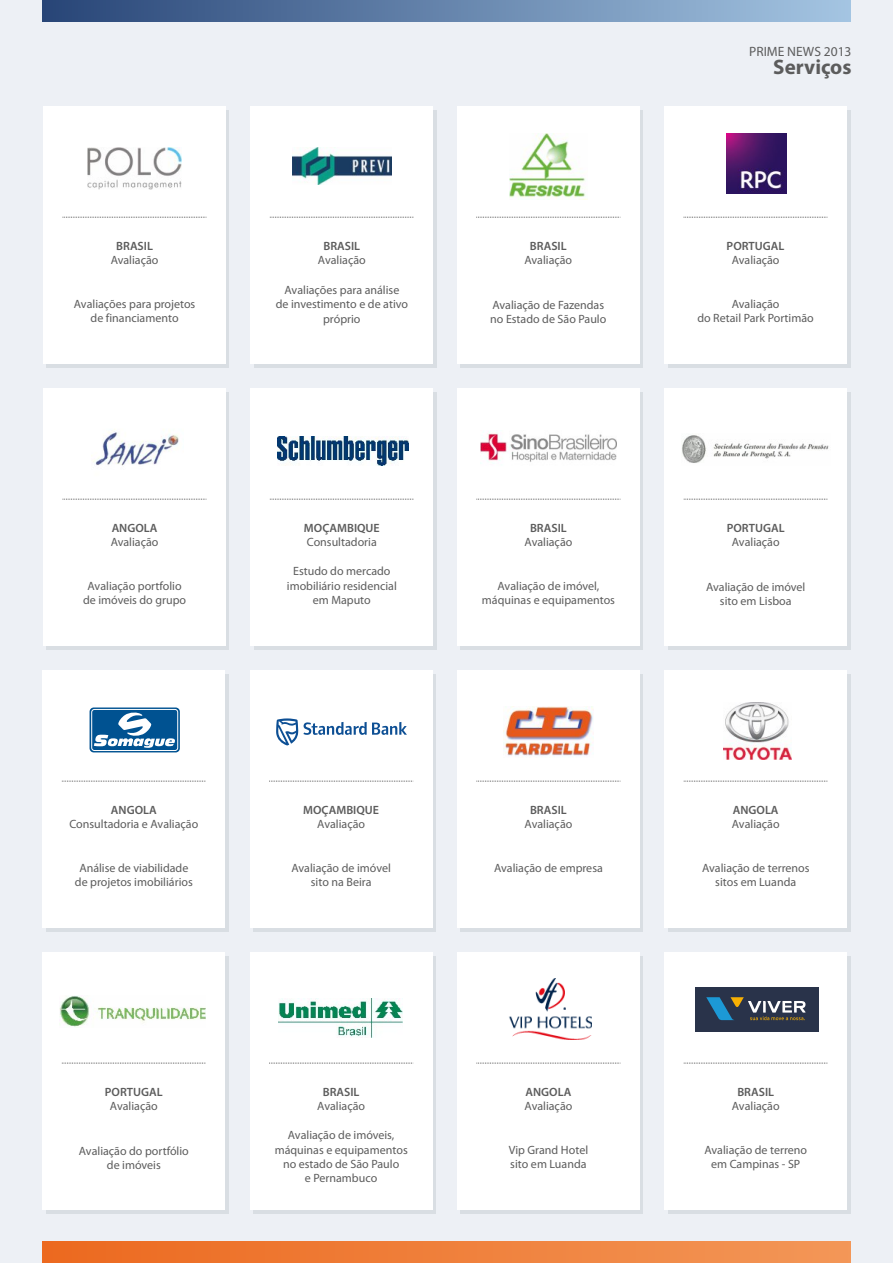
<style>
.page{position:relative;width:893px;height:1263px;background:#edf0f5}
.page>*{position:absolute;margin:0;border:0;box-sizing:border-box;transform-origin:0 0}
.t1{font:700 21px "Myriad Pro";color:#5c5c5c}
.t2{font:13.5px "Myriad Pro";color:#5c5c5c}
.t3{font:12px/14.4px "Myriad Pro";color:#5c5c5c;text-align:center}
.t4{font:600 12px "Myriad Pro";color:#5c5c5c}
</style>
<div class="page">
<div style="left:43px;top:0;width:807px;height:21px;background:linear-gradient(to right,#284577,#a4c5e2)"></div>
<div style="left:43px;top:1242px;width:807px;height:21px;background:linear-gradient(to right,#ec691f,#f39758)"></div>
<div style="left:460px;top:110px;width:183px;height:257px;background:#d9dee3"></div>
<div style="left:457px;top:107px;width:183px;height:257px;background:#fff"></div>
<svg style="left:476px;top:217px;width:144px;height:1px"></svg>
<img style="left:510px;top:133px;width:77px;height:67px">
<div style="left:47px;top:110px;width:182px;height:257px;background:#d9dee3"></div>
<div style="left:43px;top:107px;width:183px;height:257px;background:#fff"></div>
<svg style="left:63px;top:217px;width:144px;height:1px"></svg>
<img style="left:87px;top:148px;width:95px;height:41px">
<div style="left:254px;top:110px;width:183px;height:257px;background:#d9dee3"></div>
<div style="left:251px;top:107px;width:182px;height:257px;background:#fff"></div>
<svg style="left:270px;top:217px;width:144px;height:1px"></svg>
<img style="left:292px;top:148px;width:99px;height:37px">
<div style="left:668px;top:110px;width:182px;height:257px;background:#d9dee3"></div>
<div style="left:664px;top:107px;width:183px;height:257px;background:#fff"></div>
<svg style="left:684px;top:217px;width:144px;height:1px"></svg>
<img style="left:726px;top:134px;width:60px;height:60px">
<div style="left:47px;top:392px;width:182px;height:257px;background:#d9dee3"></div>
<div style="left:43px;top:389px;width:183px;height:257px;background:#fff"></div>
<svg style="left:63px;top:499px;width:144px;height:1px"></svg>
<img style="left:91px;top:429px;width:88px;height:37px">
<div style="left:254px;top:392px;width:183px;height:257px;background:#d9dee3"></div>
<div style="left:251px;top:389px;width:182px;height:257px;background:#fff"></div>
<svg style="left:270px;top:499px;width:144px;height:1px"></svg>
<img style="left:277px;top:436px;width:131px;height:30px">
<div style="left:461px;top:392px;width:182px;height:257px;background:#d9dee3"></div>
<div style="left:457px;top:389px;width:183px;height:257px;background:#fff"></div>
<svg style="left:476px;top:499px;width:144px;height:1px"></svg>
<img style="left:481px;top:432px;width:135px;height:32px">
<div style="left:46px;top:674px;width:183px;height:257px;background:#d9dee3"></div>
<div style="left:43px;top:670px;width:182px;height:258px;background:#fff"></div>
<svg style="left:62px;top:781px;width:144px;height:1px"></svg>
<svg style="left:90px;top:707px;width:90px;height:45px"></svg>
<div style="left:91px;top:709px;width:87px;height:42px;border:1px solid #fff;border-radius:3px"></div>
<svg style="left:94px;top:712px;width:81px;height:36px"></svg>
<div style="left:253px;top:674px;width:183px;height:257px;background:linear-gradient(to right,#d9dee3,#d9dee3)"></div>
<div style="left:250px;top:670px;width:182px;height:258px;background:#fff"></div>
<svg style="left:269px;top:781px;width:144px;height:1px"></svg>
<svg style="left:276px;top:718px;width:131px;height:27px"></svg>
<div style="left:461px;top:674px;width:182px;height:257px;background:#d9dee3"></div>
<div style="left:457px;top:670px;width:183px;height:258px;background:#fff"></div>
<svg style="left:476px;top:781px;width:144px;height:1px"></svg>
<img style="left:503px;top:707px;width:91px;height:49px">
<div style="left:668px;top:674px;width:182px;height:257px;background:#d9dee3"></div>
<div style="left:664px;top:670px;width:183px;height:258px;background:#fff"></div>
<svg style="left:684px;top:781px;width:144px;height:1px"></svg>
<img style="left:723px;top:703px;width:69px;height:56px">
<div style="left:46px;top:956px;width:183px;height:257px;background:#d9dee3"></div>
<div style="left:43px;top:952px;width:182px;height:258px;background:#fff"></div>
<svg style="left:62px;top:1063px;width:144px;height:1px"></svg>
<img style="left:60px;top:995px;width:145px;height:32px">
<div style="left:253px;top:956px;width:183px;height:257px;background:linear-gradient(to right,#d9dee3,#d9dee3)"></div>
<div style="left:250px;top:952px;width:182px;height:258px;background:#fff"></div>
<svg style="left:269px;top:1063px;width:144px;height:1px"></svg>
<img style="left:278px;top:998px;width:124px;height:40px">
<div style="left:461px;top:956px;width:182px;height:257px;background:#d9dee3"></div>
<div style="left:457px;top:952px;width:183px;height:258px;background:#fff"></div>
<svg style="left:476px;top:1063px;width:144px;height:1px"></svg>
<img style="left:509px;top:978px;width:82px;height:62px">
<div style="left:668px;top:956px;width:182px;height:257px;background:#d9dee3"></div>
<div style="left:664px;top:952px;width:183px;height:258px;background:#fff"></div>
<svg style="left:684px;top:1063px;width:144px;height:1px"></svg>
<div style="left:696px;top:987px;width:123px;height:45px;background:#29334a"></div>
<svg style="left:706px;top:997px;width:99px;height:23px"></svg>
<div style="left:668px;top:392px;width:182px;height:257px;background:#d9dee3"></div>
<div style="left:664px;top:389px;width:183px;height:257px;background:#fff"></div>
<svg style="left:684px;top:499px;width:144px;height:1px"></svg>
<img style="left:682px;top:435px;width:147px;height:28px">
<p class="t4" style="left:116px;top:241px;width:38px">BRASIL</p>
<p class="t3" style="left:111px;top:254px;width:49px">Avaliação</p>
<p class="t3" style="left:74px;top:297px;width:123px">Avaliações para projetos de financiamento</p>
<p class="t4" style="left:112px;top:523px;width:47px">ANGOLA</p>
<p class="t3" style="left:111px;top:536px;width:49px">Avaliação</p>
<p class="t3" style="left:83px;top:579px;width:104px">Avaliação portfolio de imóveis do grupo</p>
<p class="t4" style="left:323px;top:241px;width:38px">BRASIL</p>
<p class="t3" style="left:318px;top:254px;width:49px">Avaliação</p>
<p class="t3" style="left:276px;top:284px;width:134px">Avaliações para análise<br>de investimento e de ativo próprio</p>
<p class="t4" style="left:530px;top:241px;width:38px">BRASIL</p>
<p class="t3" style="left:524px;top:254px;width:49px">Avaliação</p>
<p class="t3" style="left:490px;top:298px;width:118px;text-align:left">Avaliação de Fazendas no Estado de São Paulo</p>
<p class="t4" style="left:304px;top:523px;width:77px">MOÇAMBIQUE</p>
<p class="t3" style="left:307px;top:536px;width:71px">Consultadoria</p>
<p class="t3" style="left:287px;top:565px;width:111px">Estudo do mercado imobiliário residencial em Maputo</p>
<p class="t4" style="left:530px;top:523px;width:38px">BRASIL</p>
<p class="t3" style="left:525px;top:536px;width:49px">Avaliação</p>
<p class="t3" style="left:482px;top:579px;width:135px">Avaliação de imóvel, máquinas e equipamentos</p>
<p class="t4" style="left:111px;top:805px;width:47px">ANGOLA</p>
<p class="t3" style="left:69px;top:818px;width:130px">Consultadoria e Avaliação</p>
<p class="t3" style="left:75px;top:861px;width:119px">Análise de viabilidade de projetos imobiliários</p>
<p class="t4" style="left:303px;top:805px;width:77px">MOÇAMBIQUE</p>
<p class="t3" style="left:317px;top:818px;width:49px">Avaliação</p>
<p class="t3" style="left:291px;top:861px;width:101px">Avaliação de imóvel sito na Beira</p>
<p class="t4" style="left:105px;top:1087px;width:59px">PORTUGAL</p>
<p class="t3" style="left:110px;top:1100px;width:49px">Avaliação</p>
<p class="t3" style="left:79px;top:1144px;width:111px">Avaliação do portfólio de imóveis</p>
<p class="t4" style="left:323px;top:1087px;width:38px">BRASIL</p>
<p class="t3" style="left:317px;top:1100px;width:49px">Avaliação</p>
<p class="t3" style="left:275px;top:1129px;width:135px">Avaliação de imóveis, máquinas e equipamentos no estado de São Paulo<br>e Pernambuco</p>
<p class="t4" style="left:530px;top:805px;width:38px">BRASIL</p>
<p class="t3" style="left:525px;top:818px;width:49px">Avaliação</p>
<p class="t3" style="left:494px;top:861px;width:110px">Avaliação de empresa</p>
<p class="t4" style="left:526px;top:1087px;width:47px">ANGOLA</p>
<p class="t3" style="left:525px;top:1100px;width:49px">Avaliação</p>
<p class="t3" style="left:509px;top:1143px;width:81px;text-align:left">Vip Grand Hotel sito em Luanda</p>
<p class="t2" style="left:749px;top:46px;width:104px">PRIME NEWS 2013</p>
<h1 class="t1" style="left:773px;top:58px;width:80px">Serviços</h1>
<p class="t4" style="left:727px;top:241px;width:59px">PORTUGAL</p>
<p class="t3" style="left:732px;top:254px;width:49px">Avaliação</p>
<p class="t3" style="left:697px;top:297px;width:118px">Avaliação<br>do Retail Park Portimão</p>
<p class="t4" style="left:727px;top:523px;width:59px">PORTUGAL</p>
<p class="t3" style="left:732px;top:536px;width:49px">Avaliação</p>
<p class="t3" style="left:706px;top:580px;width:101px">Avaliação de imóvel sito em Lisboa</p>
<p class="t4" style="left:733px;top:805px;width:47px">ANGOLA</p>
<p class="t3" style="left:732px;top:818px;width:49px">Avaliação</p>
<p class="t3" style="left:702px;top:861px;width:109px">Avaliação de terrenos sitos em Luanda</p>
<p class="t4" style="left:737px;top:1087px;width:38px">BRASIL</p>
<p class="t3" style="left:732px;top:1100px;width:49px">Avaliação</p>
<p class="t3" style="left:704px;top:1143px;width:104px">Avaliação de terreno em Campinas - SP</p>
</div>
